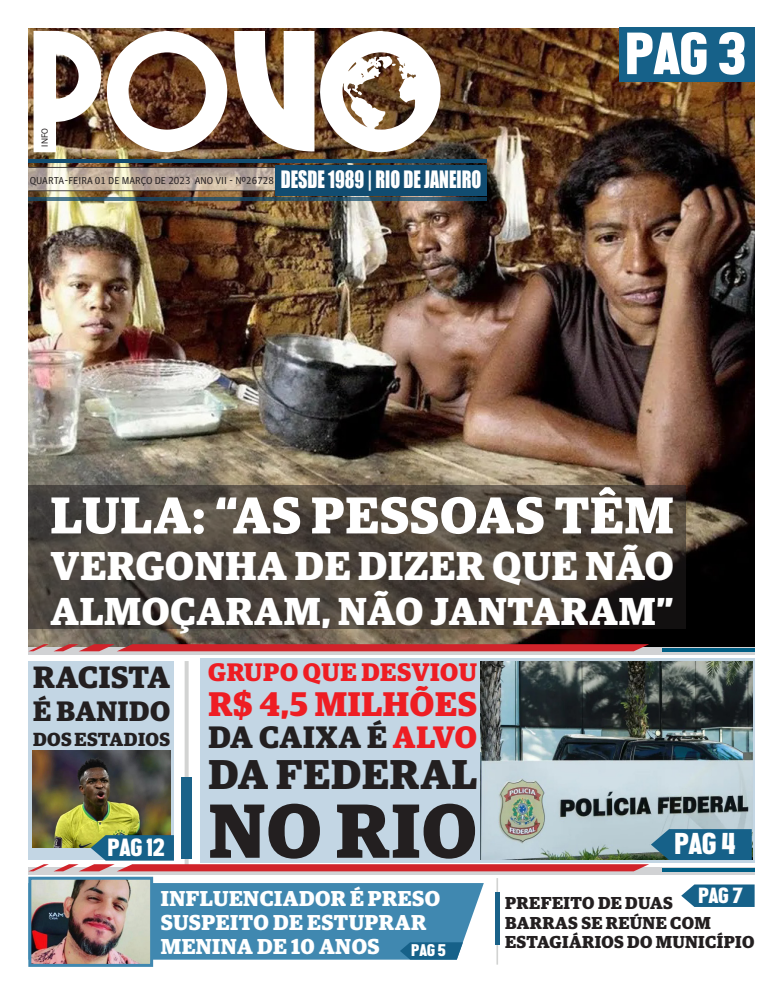
<style>
.page{position:relative;width:783px;height:993px;background:#fff}
.page>*{position:absolute;margin:0;border:0;box-sizing:border-box;transform-origin:0 0}
.t1{font:700 76.7px "Guardian Egyptian";color:#231f20}
.TIT_1_COL{font:60.7px "Front Page Neue";color:#fff;scale:1.07 1}
.t2{font:700 51.8px "Guardian Egyptian";letter-spacing:.02em;color:#fff}
.t3{font:700 41.7px "Guardian Egyptian";letter-spacing:.02em;color:#231f20}
.t4{font:700 40.4px "Guardian Egyptian";letter-spacing:.02em;color:#fff}
.t5{font:700 39px "Guardian Egyptian";letter-spacing:.02em;color:#fff}
.t6{font:700 34.2px "Guardian Egyptian";letter-spacing:.02em;color:#ee1d23}
.t7{font:700 31.1px "Guardian Egyptian";letter-spacing:.015em;color:#231f20}
.t8{font:700 30.9px "Guardian Egyptian";letter-spacing:.01em;color:#231f20}
.TIT_1_COL-2{font:30.8px "Front Page Neue";color:#fff;scale:1.07 1}
.t9{font:700 28.2px "Guardian Egyptian";letter-spacing:.02em;color:#231f20}
.t10{font:700 25.4px "Guardian Egyptian";letter-spacing:.02em;color:#ee1d23}
.TIT_1_COL-3{font:25.4px "Front Page Neue";color:#fff;scale:1.07 1}
.TIT_1_COL-4{font:22.4px "Front Page Neue";color:#fff;scale:1.07 1}
.Título_-_2_colunas{font:22px "Impact";color:#fff;scale:.82 1}
.t11{font:700 21.6px/24.3px "Guardian Egyptian";letter-spacing:.02em;color:#fff}
.t12{font:700 19px "Guardian Egyptian";letter-spacing:.02em;color:#231f20}
.t13{font:700 17.3px/19.5px "Guardian Egyptian";letter-spacing:.02em;color:#231f20}
.TIT_1_COL-5{font:17.3px "Front Page Neue";color:#fff;scale:1.07 1}
.Título_-_2_colunas-2{font:10.1px "Guardian Agate Sans G1 D Regular";color:#231f20}
.t14{font:900 9.2px "Nexa";color:#231f20}
.s1{color:#ee1d23}
</style>
<div class="page">
<svg style="left:681px;top:884px;width:73px;height:22px;background:#2f7295"></svg>
<div style="left:28px;top:660px;width:146px;height:199px;background:#c3d6e4"></div>
<div style="left:200px;top:658px;width:554px;height:204px;background:#c3d6e4"></div>
<svg style="left:184px;top:661px;width:4px;height:115px"></svg>
<div style="left:181px;top:776px;width:11px;height:82px;background:#1a6289"></div>
<hr style="left:496px;top:877px;width:2px;height:87px;background:#d2d3d2">
<hr style="left:495px;top:892px;width:4px;height:52px;background:#1a6289">
<img style="left:28px;top:28px;width:726px;height:619px">
<img style="left:481px;top:661px;width:271px;height:197px">
<svg style="left:28px;top:647px;width:726px;height:7px;background:#d1c3c6"></svg>
<svg style="left:28px;top:644px;width:621px;height:7px;background:#ca3237"></svg>
<hr style="left:662px;top:648px;width:92px;height:4px;background:#005f85">
<div style="left:153px;top:882px;width:330px;height:77px;background:#4088b0"></div>
<svg style="left:400px;top:941px;width:63px;height:18px"></svg>
<img style="left:32px;top:880px;width:117px;height:82px">
<div style="left:28px;top:876px;width:125px;height:90px;border:3px solid #4088b0"></div>
<svg style="left:28px;top:867px;width:726px;height:7px;background:#d1c1c3"></svg>
<hr style="left:662px;top:868px;width:92px;height:4px;background:#005f85">
<img style="left:33px;top:750px;width:137px;height:78px">
<svg style="left:28px;top:828px;width:723px;height:43px"></svg>
<svg style="left:28px;top:485px;width:657px;height:144px;background:#4a423a"></svg>
<div style="left:275px;top:165px;width:212px;height:31px;background:#114c70"></div>
<hr style="left:28px;top:159px;width:459px;height:3px;background:#114c70">
<svg style="left:234px;top:31px;width:80px;height:120px"></svg>
<svg style="left:107px;top:31px;width:120px;height:121px"></svg>
<svg style="left:320px;top:31px;width:120px;height:121px"></svg>
<svg style="left:33px;top:31px;width:68px;height:121px"></svg>
<hr style="left:28px;top:197px;width:459px;height:3px;background:#114c70">
<div style="left:619px;top:27px;width:135px;height:55px;background:#166189"></div>
<svg style="left:28px;top:168px;width:247px;height:22px;background:#c5b6a7"></svg>
<hr style="left:28px;top:167px;width:247px;height:1px;background:#231f20">
<hr style="left:28px;top:190px;width:247px;height:1px;background:#231f20">
<p class="t14" style="left:39px;top:147px;width:20px;rotate:-90deg">INFO</p>
<p class="Título_-_2_colunas-2" style="left:30px;top:173px;width:245px">QUARTA-FEIRA 01 DE MARÇO DE 2023 ANO VII - Nº26728</p>
<p class="Título_-_2_colunas" style="left:280px;top:163px;width:246px">DESDE 1989 | RIO DE JANEIRO</p>
<p class="TIT_1_COL" style="left:627px;top:20px;width:114px">PAG 3</p>
<p class="t2" style="left:51px;top:475px;width:624px">LULA: “AS PESSOAS TÊM</p>
<p class="t4" style="left:50px;top:534px;width:624px">VERGONHA DE DIZER QUE NÃO</p>
<p class="t5" style="left:50px;top:581px;width:625px">ALMOÇARAM, NÃO JANTARAM”</p>
<p class="t8" style="left:33px;top:653px;width:138px">RACISTA</p>
<p class="t9" style="left:33px;top:689px;width:138px">É BANIDO</p>
<p class="t12" style="left:33px;top:724px;width:139px">DOS ESTADIOS</p>
<p class="TIT_1_COL-3" style="left:108px;top:833px;width:55px">PAG 12</p>
<p class="t10" style="left:208px;top:652px;width:270px">GRUPO QUE DESVIOU</p>
<p class="t6" style="left:208px;top:677px;width:270px">R$ 4,5 MILHÕES</p>
<p class="t7" style="left:208px;top:713px;width:270px">DA CAIXA É <span class="s1">ALVO</span></p>
<p class="t3" style="left:208px;top:742px;width:270px">DA FEDERAL</p>
<p class="t1" style="left:209px;top:771px;width:269px">NO RIO</p>
<p class="TIT_1_COL-2" style="left:675px;top:826px;width:59px">PAG 4</p>
<p class="t11" style="left:161px;top:883px;width:281px">INFLUENCIADOR É PRESO<br>SUSPEITO DE ESTUPRAR<br>MENINA DE 10 ANOS</p>
<p class="t13" style="left:505px;top:891px;width:251px">PREFEITO DE DUAS<br>BARRAS SE REÚNE COM<br>ESTAGIÁRIOS DO MUNICÍPIO</p>
<p class="TIT_1_COL-4" style="left:698px;top:882px;width:43px">PAG 7</p>
<p class="TIT_1_COL-5" style="left:412px;top:940px;width:34px">PAG 5</p>
</div>
